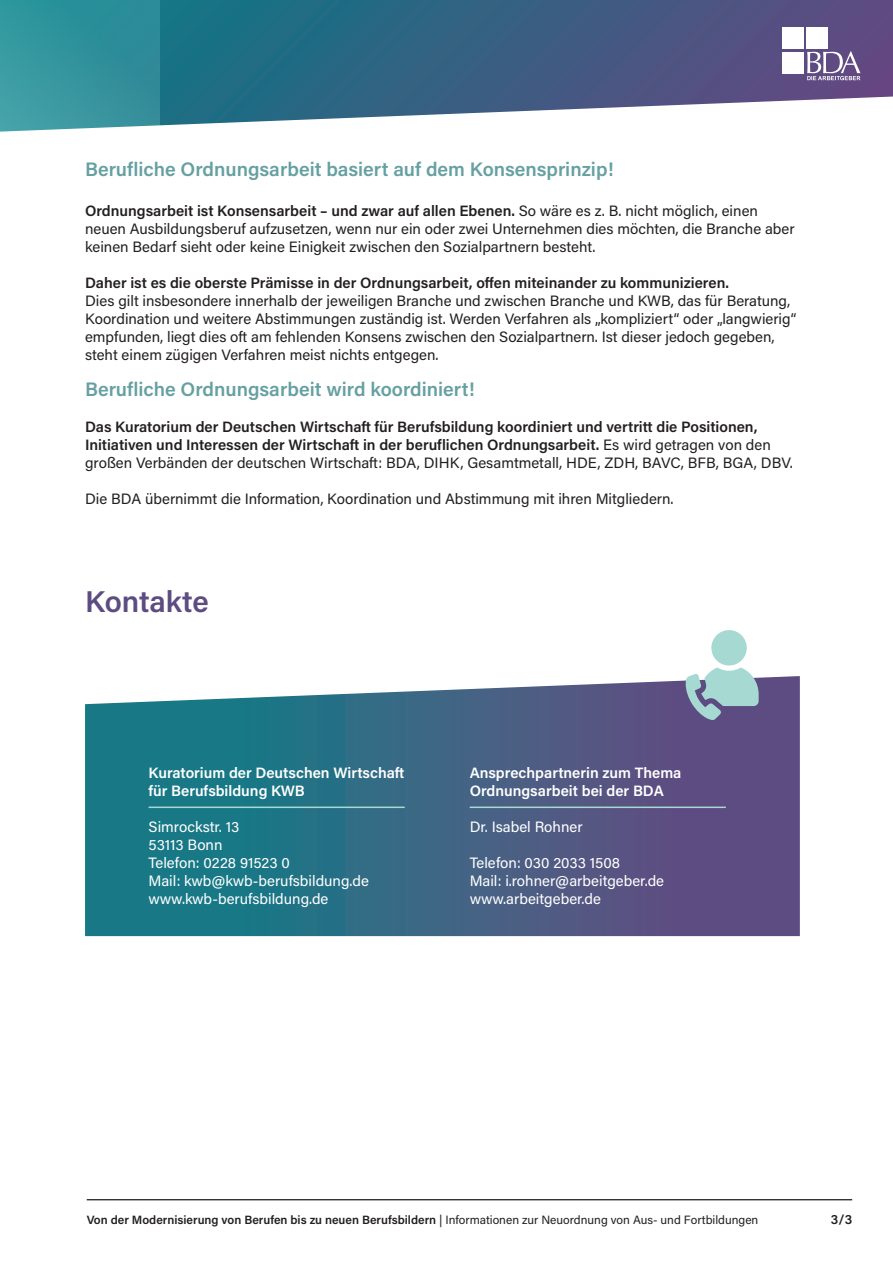
<style>
.page{position:relative;width:893px;height:1263px;background:#fff}
.page>*{position:absolute;margin:0;border:0;box-sizing:border-box;transform-origin:0 0}
.t1{font:600 30px "Acumin Pro";letter-spacing:-.005em;color:#5d4c81}
.t2{font:600 19.5px "Acumin Pro";color:#66a0a2}
.t3{font:15px/18px "Acumin Pro";color:#231f20}
.t4{font:600 15px/18px "Acumin Pro";color:#231f20}
.t5{font:15px/18px "Acumin Pro";color:#fff}
.t6{font:600 15px/18px "Acumin Pro";color:#fff}
.t7{font:600 13.5px "Acumin Pro";color:#231f20}
.t8{font:600 12px "Acumin Pro";color:#231f20}
.s1{font-weight:600}
.s2{font-weight:400}
</style>
<div class="page">
<hr style="left:87px;top:1199px;width:765px;height:1px;background:#000">
<svg style="left:159px;top:0;width:734px;height:96px;background:#3a5e82"></svg>
<img style="left:0;top:0;width:159px;height:96px">
<svg style="left:0;top:96px;width:893px;height:36px"></svg>
<div style="left:782px;top:28px;width:22px;height:21px;background:#fff"></div>
<div style="left:782px;top:52px;width:22px;height:21px;background:#fff"></div>
<div style="left:807px;top:28px;width:21px;height:21px;background:#fff"></div>
<svg style="left:807px;top:51px;width:53px;height:29px"></svg>
<svg style="left:85px;top:676px;width:715px;height:260px;background:#466c8a"></svg>
<hr style="left:149px;top:806px;width:256px;height:2px;background:#a6d9d2">
<hr style="left:470px;top:806px;width:256px;height:2px;background:#a6d9d2">
<div style="left:711px;top:630px;width:36px;height:35px;background:#a6d9d2;border-radius:50%"></div>
<svg style="left:686px;top:667px;width:73px;height:53px;background:#9ab5bf"></svg>
<h2 class="t2" style="left:85px;top:156px;width:530px">Berufliche Ordnungsarbeit basiert auf dem Konsensprinzip!</h2>
<p class="t3" style="left:85px;top:201px;width:711px"><span class="s1">Ordnungsarbeit ist Konsensarbeit – und zwar auf allen Ebenen.</span> So wäre es z. B. nicht möglich, einen neuen Ausbildungsberuf aufzusetzen, wenn nur ein oder zwei Unternehmen dies möchten, die Branche aber keinen Bedarf sieht oder keine Einigkeit zwischen den Sozialpartnern besteht.</p>
<p class="t4" style="left:85px;top:273px;width:645px">Daher ist es die oberste Prämisse in der Ordnungsarbeit, offen miteinander zu kommunizieren.</p>
<p class="t3" style="left:85px;top:291px;width:713px">Dies gilt insbesondere innerhalb der jeweiligen Branche und zwischen Branche und KWB, das für Beratung, Koordination und weitere Abstimmungen zuständig ist. Werden Verfahren als „kompliziert“ oder „langwierig“ empfunden, liegt dies oft am fehlenden Konsens zwischen den Sozialpartnern. Ist dieser jedoch gegeben, steht einem zügigen Verfahren meist nichts entgegen.</p>
<h2 class="t2" style="left:85px;top:376px;width:391px">Berufliche Ordnungsarbeit wird koordiniert!</h2>
<p class="t4" style="left:85px;top:417px;width:709px">Das Kuratorium der Deutschen Wirtschaft für Berufsbildung koordiniert und vertritt die Positionen,<br>Initiativen und Interessen der Wirtschaft in der beruflichen Ordnungsarbeit. <span class="s2">Es wird getragen von den großen Verbänden der deutschen Wirtschaft: BDA, DIHK, Gesamtmetall, HDE, ZDH, BAVC, BFB, BGA, DBV.</span></p>
<p class="t3" style="left:85px;top:489px;width:590px">Die BDA übernimmt die Information, Koordination und Abstimmung mit ihren Mitgliedern.</p>
<h1 class="t1" style="left:85px;top:581px;width:125px">Kontakte</h1>
<p class="t6" style="left:149px;top:763px;width:257px">Kuratorium der Deutschen Wirtschaft für Berufsbildung KWB</p>
<p class="t5" style="left:149px;top:817px;width:222px">Simrockstr. 13<br>53113 Bonn<br>Telefon: 0228 91523 0<br>Mail: kwb@kwb-berufsbildung.de www.kwb-berufsbildung.de</p>
<p class="t6" style="left:470px;top:763px;width:213px">Ansprechpartnerin zum Thema<br>Ordnungsarbeit bei der BDA</p>
<p class="t5" style="left:470px;top:817px;width:114px">Dr. Isabel Rohner</p>
<p class="t5" style="left:470px;top:853px;width:196px">Telefon: 030 2033 1508<br>Mail: i.rohner@arbeitgeber.de www.arbeitgeber.de</p>
<p class="t8" style="left:87px;top:1211px;width:673px">Von der Modernisierung von Berufen bis zu neuen Berufsbildern <span class="s2">| Informationen zur Neuordnung von Aus- und Fortbildungen</span></p>
<p class="t7" style="left:831px;top:1210px;width:23px">3/3</p>
</div>
